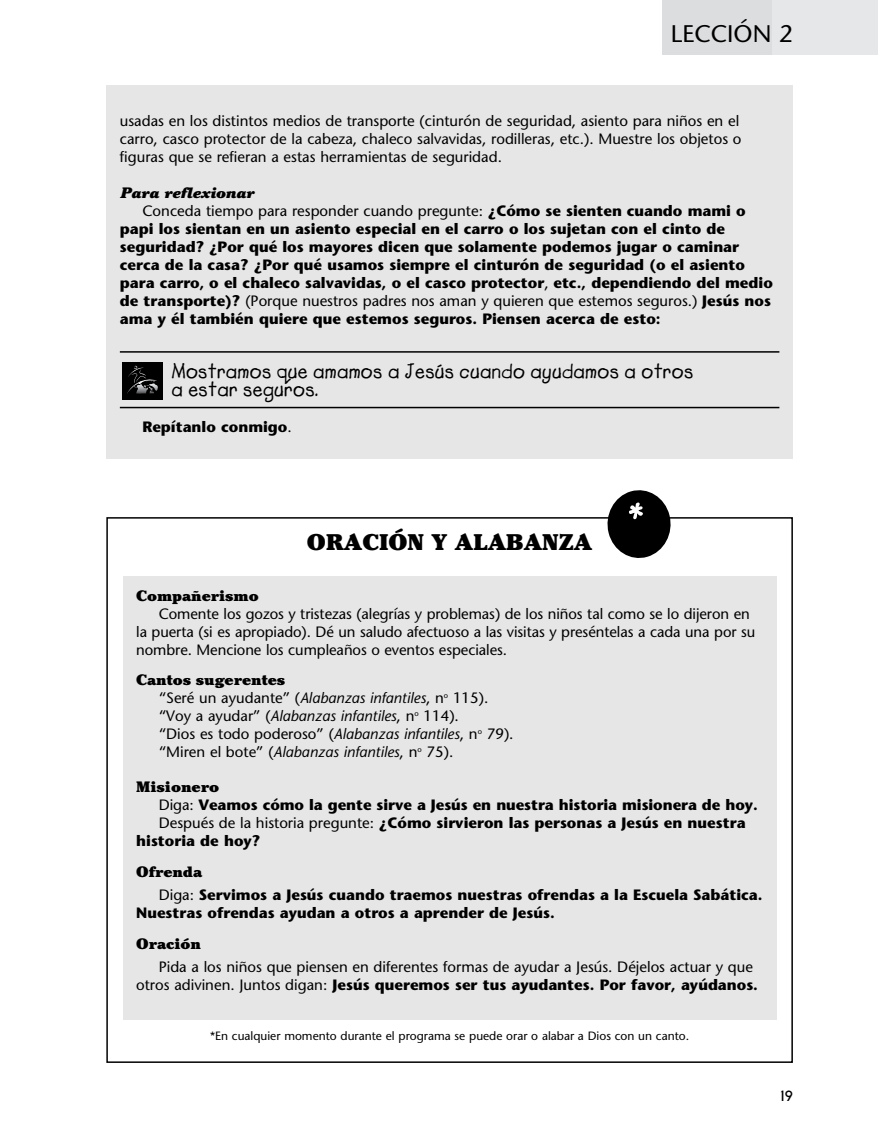
<style>
.page{position:relative;width:878px;height:1148px;background:#fff}
.page>*{position:absolute;margin:0;border:0;box-sizing:border-box;transform-origin:0 0}
.t1{font:24px "Stone Sans";color:#000}
.t2{font:900 22.5px "Cheltenham";color:#000}
.t3{font:700 21px/18px "Lemonade";letter-spacing:.015em;color:#000}
.t4{font:700 15px/18px "Stone Sans";color:#000}
.t5{font:15px/18px "Stone Sans";color:#000}
.t6{font:900 15px "Cheltenham";color:#000}
.t7{font:italic 900 15px "Cheltenham";color:#000}
.t8{font:700 15px "New Garden";color:#000}
.t9{font:12px "Stone Sans";color:#000}
.s1{font-weight:400}
.s2{font-style:italic}
.s3{font-weight:700}
</style>
<div class="page">
<div style="left:662px;top:0;width:110px;height:54px;background:#dcdddf"></div>
<div style="left:772px;top:0;width:106px;height:54px;background:#e6e7e9"></div>
<div style="left:106px;top:85px;width:686px;height:374px;background:#e6e6e6"></div>
<hr style="left:120px;top:351px;width:659px;height:2px;background:#000">
<hr style="left:120px;top:407px;width:659px;height:1px;background:#000">
<div style="left:123px;top:576px;width:653px;height:443px;background:#e6e6e6"></div>
<div style="left:122px;top:362px;width:40px;height:37px;background:#000"></div>
<svg style="left:127px;top:365px;width:31px;height:29px"></svg>
<svg style="left:604px;top:490px;width:70px;height:68px"></svg>
<h1 class="t1" style="left:670px;top:24px;width:123px">LECCIÓN 2</h1>
<p class="t5" style="left:120px;top:113px;width:623px">usadas en los distintos medios de transporte (cinturón de seguridad, asiento para niños en el carro, casco protector de la cabeza, chaleco salvavidas, rodilleras, etc.). Muestre los objetos o figuras que se refieran a estas herramientas de seguridad.</p>
<p class="t7" style="left:120px;top:187px;width:136px">Para reflexionar</p>
<p class="t4" style="left:120px;top:203px;width:654px;text-indent:23px"><span class="s1">Conceda tiempo para responder cuando pregunte:</span> ¿Cómo se sienten cuando mami o papi los sientan en un asiento especial en el carro o los sujetan con el cinto de seguridad? ¿Por qué los mayores dicen que solamente podemos jugar o caminar cerca de la casa? ¿Por qué usamos siempre el cinturón de seguridad (o el asiento para carro, o el chaleco salvavidas, o el casco protector<span class="s1">,</span> etc., dependiendo del medio de transporte)? <span class="s1">(Porque nuestros padres nos aman y quieren que estemos seguros.)</span> Jesús nos ama y él también quiere que estemos seguros. Piensen acerca de esto:</p>
<h3 class="t3" style="left:171px;top:362px;width:523px">Mostramos que amamos a Jesús cuando ayudamos a otros a estar seguros.</h3>
<p class="t4" style="left:142px;top:419px;width:151px">Repítanlo conmigo<span class="s1">.</span></p>
<h2 class="t2" style="left:307px;top:533px;width:287px">ORACIÓN Y ALABANZA</h2>
<p class="t6" style="left:136px;top:589px;width:124px">Compañerismo</p>
<p class="t5" style="left:136px;top:606px;width:620px;text-indent:22px">Comente los gozos y tristezas (alegrías y problemas) de los niños tal como se lo dijeron en la puerta (si es apropiado). Dé un saludo afectuoso a las visitas y preséntelas a cada una por su nombre. Mencione los cumpleaños o eventos especiales.</p>
<p class="t6" style="left:136px;top:674px;width:150px">Cantos sugerentes</p>
<p class="t5" style="left:159px;top:690px;width:356px">“Seré un ayudante” (<span class="s2">Alabanzas infantiles</span>, n<sup>o</sup> 115). “Voy a ayudar” (<span class="s2">Alabanzas infantiles</span>, n<sup>o</sup> 114).<br>“Dios es todo poderoso” (<span class="s2">Alabanzas infantiles</span>, n<sup>o</sup> 79). “Miren el bote” (<span class="s2">Alabanzas infantiles</span>, n<sup>o</sup> 75).</p>
<p class="t6" style="left:136px;top:781px;width:85px">Misionero</p>
<p class="t4" style="left:159px;top:797px;width:600px"><span class="s1">Diga:</span> Veamos cómo la gente sirve a Jesús en nuestra historia misionera de hoy.</p>
<p class="t4" style="left:159px;top:815px;width:588px"><span class="s1">Después de la historia pregunte:</span> ¿Cómo sirvieron las personas a Jesús en nuestra</p>
<p class="t4" style="left:136px;top:833px;width:126px">historia de hoy?</p>
<p class="t6" style="left:136px;top:866px;width:68px">Ofrenda</p>
<p class="t4" style="left:136px;top:887px;width:627px;text-indent:22px"><span class="s1">Diga:</span> Servimos a Jesús cuando traemos nuestras ofrendas a la Escuela Sabática.<br>Nuestras ofrendas ayudan a otros a aprender de Jesús.</p>
<p class="t6" style="left:136px;top:938px;width:66px">Oración</p>
<p class="t5" style="left:136px;top:959px;width:623px;text-indent:22px">Pida a los niños que piensen en diferentes formas de ayudar a Jesús. Déjelos actuar y que otros adivinen. Juntos digan: <span class="s3">Jesús queremos ser tus ayudantes. Por favor, ayúdanos.</span></p>
<p class="t9" style="left:210px;top:1031px;width:480px">*En cualquier momento durante el programa se puede orar o alabar a Dios con un canto.</p>
<p class="t8" style="left:780px;top:1086px;width:14px">19</p>
</div>
